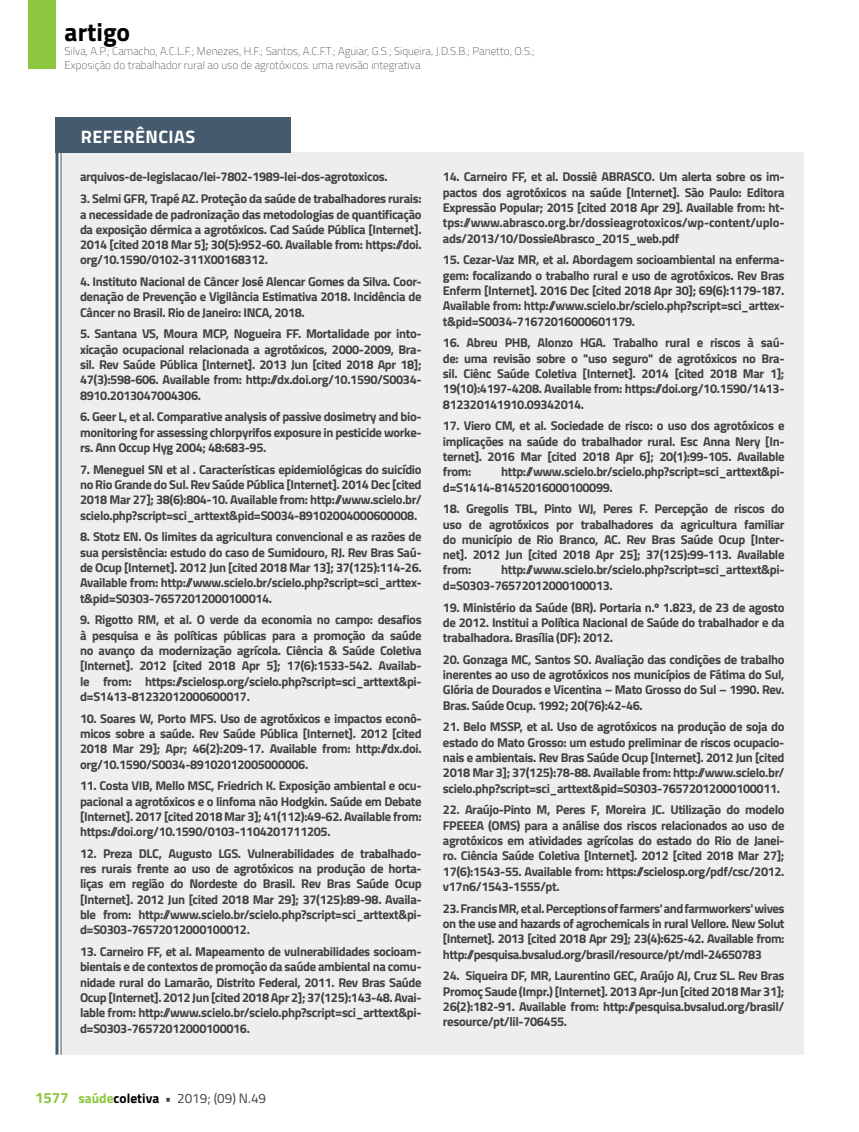
<style>
.page{position:relative;width:859px;height:1132px;background:#fff}
.page>*{position:absolute;margin:0;border:0;box-sizing:border-box;transform-origin:0 0}
.t1{font:700 25.5px "Titillium";color:#000}
.t2{font:700 18px "Titillium";letter-spacing:.025em;color:#fff}
.t3{font:13.5px "Titillium";color:#414042}
.t4{font:700 12.75px/15.3px "Titillium";letter-spacing:-.03em;color:#414042;text-align:justify}
.t5{font:100 11.25px/13.5px "Titillium";color:#414042}
.s1{font-weight:700;font-size:15px;color:#8dc63f}
.s2{font-weight:700;color:#8dc63f}
.s3{font-weight:700;color:#000}
.s4{font-weight:700}
</style>
<div class="page">
<div style="left:28px;top:0;width:27px;height:69px;background:#8dc63f"></div>
<div style="left:61px;top:152px;width:742px;height:902px;background:#eeeeef"></div>
<div style="left:55px;top:117px;width:236px;height:36px;background:#455a6c"></div>
<hr style="left:55px;top:133px;width:3px;height:921px;background:#455a6c">
<hr style="left:60px;top:133px;width:1px;height:921px;background:#455a6c">
<h1 class="t1" style="left:65px;top:12px;width:67px">artigo</h1>
<p class="t5" style="left:65px;top:44px;width:472px">Silva, A.P.; Camacho, A.C.L.F.; Menezes, H.F.; Santos, A.C.F.T.; Aguiar, G.S.; Siqueira, J.D.S.B.; Panetto, O.S.;<br>Exposição do trabalhador rural ao uso de agrotóxicos: uma revisão integrativa</p>
<h2 class="t2" style="left:81px;top:122px;width:116px">REFERÊNCIAS</h2>
<p class="t4" style="left:80px;top:169px;width:309px">arquivos-de-legislacao/lei-7802-1989-lei-dos-agrotoxicos.</p>
<p class="t4" style="left:80px;top:190px;width:343px">3. Selmi GFR, Trapé AZ. Proteção da saúde de trabalhadores rurais: a necessidade de padronização das metodologias de quantificação da exposição dérmica a agrotóxicos. Cad Saúde Pública [Internet].<br>2014 [cited 2018 Mar 5]; 30(5):952-60. Available from: https://doi. org/10.1590/0102-311X00168312.</p>
<p class="t4" style="left:80px;top:273px;width:343px">4. Instituto Nacional de Câncer José Alencar Gomes da Silva. Coor&shy;denação de Prevenção e Vigilância Estimativa 2018. Incidência de Câncer no Brasil. Rio de Janeiro: INCA, 2018.</p>
<p class="t4" style="left:80px;top:325px;width:343px">5. Santana VS, Moura MCP, Nogueira FF. Mortalidade por into&shy;xicação ocupacional relacionada a agrotóxicos, 2000-2009, Bra&shy;sil. Rev Saúde Pública [Internet]. 2013 Jun [cited 2018 Apr 18]; 47(3):598-606. Available from: http://dx.doi.org/10.1590/S0034- 8910.2013047004306.</p>
<p class="t4" style="left:80px;top:408px;width:343px">6. Geer L, et al. Comparative analysis of passive dosimetry and bio&shy;monitoring for assessing chlorpyrifos exposure in pesticide worke&shy;rs. Ann Occup Hyg 2004; 48:683-95.</p>
<p class="t4" style="left:80px;top:461px;width:343px">7. Meneguel SN et al . Características epidemiológicas do suicídio no Rio Grande do Sul. Rev Saúde Pública [Internet]. 2014 Dec [cited 2018 Mar 27]; 38(6):804-10. Available from: http://www.scielo.br/ scielo.php?script=sci_arttext&amp;pid=S0034-89102004000600008.</p>
<p class="t4" style="left:80px;top:528px;width:343px">8. Stotz EN. Os limites da agricultura convencional e as razões de sua persistência: estudo do caso de Sumidouro, RJ. Rev Bras Saú&shy;de Ocup [Internet]. 2012 Jun [cited 2018 Mar 13]; 37(125):114-26.<br>Available from: http://www.scielo.br/scielo.php?script=sci_arttex&shy;t&amp;pid=S0303-76572012000100014.</p>
<p class="t4" style="left:80px;top:611px;width:343px">9. Rigotto RM, et al. O verde da economia no campo: desafios à pesquisa e às políticas públicas para a promoção da saúde no avanço da modernização agrícola. Ciência &amp; Saúde Coletiva [Internet]. 2012 [cited 2018 Apr 5]; 17(6):1533-542. Availab&shy;le from: https://scielosp.org/scielo.php?script=sci_arttext&amp;pi&shy;d=S1413-81232012000600017.</p>
<p class="t4" style="left:80px;top:709px;width:343px">10. Soares W, Porto MFS. Uso de agrotóxicos e impactos econô&shy;micos sobre a saúde. Rev Saúde Pública [Internet]. 2012 [cited 2018 Mar 29]; Apr; 46(2):209-17. Available from: http://dx.doi. org/10.1590/S0034-89102012005000006.</p>
<p class="t4" style="left:80px;top:777px;width:343px">11. Costa VIB, Mello MSC, Friedrich K. Exposição ambiental e ocu&shy;pacional a agrotóxicos e o linfoma não Hodgkin. Saúde em Debate [Internet]. 2017 [cited 2018 Mar 3]; 41(112):49-62. Available from: https://doi.org/10.1590/0103-1104201711205.</p>
<p class="t4" style="left:80px;top:844px;width:343px">12. Preza DLC, Augusto LGS. Vulnerabilidades de trabalhado&shy;res rurais frente ao uso de agrotóxicos na produção de horta&shy;liças em região do Nordeste do Brasil. Rev Bras Saúde Ocup [Internet]. 2012 Jun [cited 2018 Mar 29]; 37(125):89-98. Availa&shy;ble from: http://www.scielo.br/scielo.php?script=sci_arttext&amp;pi&shy;d=S0303-76572012000100012.</p>
<p class="t4" style="left:80px;top:942px;width:343px">13. Carneiro FF, et al. Mapeamento de vulnerabilidades socioam&shy;bientais e de contextos de promoção da saúde ambiental na comu&shy;nidade rural do Lamarão, Distrito Federal, 2011. Rev Bras Saúde Ocup [Internet]. 2012 Jun [cited 2018 Apr 2]; 37(125):143-48. Avai&shy;lable from: http://www.scielo.br/scielo.php?script=sci_arttext&amp;pi&shy;d=S0303-76572012000100016.</p>
<p class="t4" style="left:443px;top:169px;width:343px">14. Carneiro FF, et al. Dossiê ABRASCO. Um alerta sobre os im&shy;pactos dos agrotóxicos na saúde [Internet]. São Paulo: Editora Expressão Popular; 2015 [cited 2018 Apr 29]. Available from: ht&shy;tps://www.abrasco.org.br/dossieagrotoxicos/wp-content/uplo&shy;ads/2013/10/DossieAbrasco_2015_web.pdf</p>
<p class="t4" style="left:443px;top:251px;width:343px">15. Cezar-Vaz MR, et al. Abordagem socioambiental na enferma&shy;gem: focalizando o trabalho rural e uso de agrotóxicos. Rev Bras Enferm [Internet]. 2016 Dec [cited 2018 Apr 30]; 69(6):1179-187.<br>Available from: http://www.scielo.br/scielo.php?script=sci_arttex&shy;t&amp;pid=S0034-71672016000601179.</p>
<p class="t4" style="left:443px;top:334px;width:343px">16. Abreu PHB, Alonzo HGA. Trabalho rural e riscos à saú&shy;de: uma revisão sobre o "uso seguro" de agrotóxicos no Bra&shy;sil. Ciênc Saúde Coletiva [Internet]. 2014 [cited 2018 Mar 1]; 19(10):4197-4208. Available from: https://doi.org/10.1590/1413- 812320141910.09342014.</p>
<p class="t4" style="left:443px;top:417px;width:343px">17. Viero CM, et al. Sociedade de risco: o uso dos agrotóxicos e implicações na saúde do trabalhador rural. Esc Anna Nery [In&shy;ternet]. 2016 Mar [cited 2018 Apr 6]; 20(1):99-105. Available from:</p>
<p class="t4" style="left:443px;top:463px;width:343px;text-indent:58px">http://www.scielo.br/scielo.php?script=sci_arttext&amp;pi&shy;d=S1414-81452016000100099.</p>
<p class="t4" style="left:443px;top:500px;width:343px">18. Gregolis TBL, Pinto WJ, Peres F. Percepção de riscos do uso de agrotóxicos por trabalhadores da agricultura familiar do município de Rio Branco, AC. Rev Bras Saúde Ocup [Inter&shy;net]. 2012 Jun [cited 2018 Apr 25]; 37(125):99-113. Available from:</p>
<p class="t4" style="left:443px;top:561px;width:343px;text-indent:58px">http://www.scielo.br/scielo.php?script=sci_arttext&amp;pi&shy;d=S0303-76572012000100013.</p>
<p class="t4" style="left:443px;top:598px;width:343px">19. Ministério da Saúde (BR). Portaria n.º 1.823, de 23 de agosto de 2012. Institui a Política Nacional de Saúde do trabalhador e da trabalhadora. Brasília (DF): 2012.</p>
<p class="t4" style="left:443px;top:650px;width:343px">20. Gonzaga MC, Santos SO. Avaliação das condições de trabalho inerentes ao uso de agrotóxicos nos municípios de Fátima do Sul, Glória de Dourados e Vicentina – Mato Grosso do Sul – 1990. Rev.<br>Bras. Saúde Ocup. 1992; 20(76):42-46.</p>
<p class="t4" style="left:443px;top:718px;width:343px">21. Belo MSSP, et al. Uso de agrotóxicos na produção de soja do estado do Mato Grosso: um estudo preliminar de riscos ocupacio&shy;nais e ambientais. Rev Bras Saúde Ocup [Internet]. 2012 Jun [cited 2018 Mar 3]; 37(125):78-88. Available from: http://www.scielo.br/ scielo.php?script=sci_arttext&amp;pid=S0303-76572012000100011.</p>
<p class="t4" style="left:443px;top:801px;width:343px">22. Araújo-Pinto M, Peres F, Moreira JC. Utilização do modelo FPEEEA (OMS) para a análise dos riscos relacionados ao uso de agrotóxicos em atividades agrícolas do estado do Rio de Janei&shy;ro. Ciência Saúde Coletiva [Internet]. 2012 [cited 2018 Mar 27]; 17(6):1543-55. Available from: https://scielosp.org/pdf/csc/2012. v17n6/1543-1555/pt.</p>
<p class="t4" style="left:443px;top:899px;width:343px">23. Francis MR, et al. Perceptions of farmers' and farmworkers' wives on the use and hazards of agrochemicals in rural Vellore. New Solut [Internet]. 2013 [cited 2018 Apr 29]; 23(4):625-42. Available from: http://pesquisa.bvsalud.org/brasil/resource/pt/mdl-24650783</p>
<p class="t4" style="left:443px;top:967px;width:343px">24. Siqueira DF, MR, Laurentino GEC, Araújo AJ, Cruz SL. Rev Bras Promoç Saude (Impr.) [Internet]. 2013 Apr-Jun [cited 2018 Mar 31]; 26(2):182-91. Available from: http://pesquisa.bvsalud.org/brasil/ resource/pt/lil-706455.</p>
<p class="t3" style="left:35px;top:1087px;width:233px"><span class="s1">1577</span> <span class="s2">saúde</span><span class="s3">coletiva</span> <span class="s4">•</span> 2019; (09) N.49</p>
</div>
